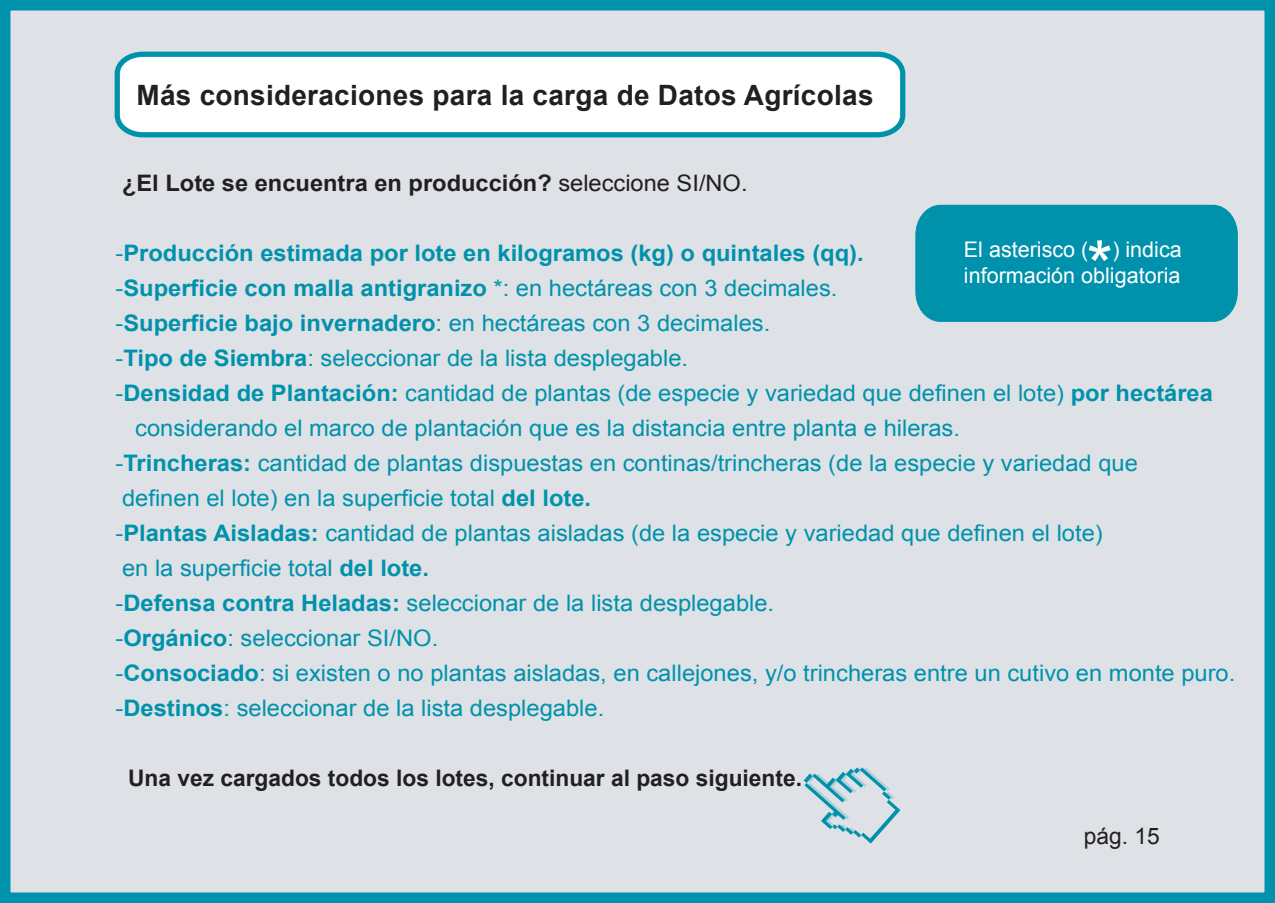
<style>
.page{position:relative;width:1275px;height:903px;background:#dee1e5}
.page>*{position:absolute;margin:0;border:0;box-sizing:border-box;transform-origin:0 0}
.t1{font:67.9px "Arial";color:#fff}
.t2{font:700 28px "Arial";letter-spacing:.01em;color:#231f20}
.t3{font:22.75px "Arial";color:#0092ac;scale:1.04 1}
.t4{font:700 22.75px "Arial";color:#0092ac;scale:1.04 1}
.t5{font:700 22.75px "Arial";color:#231f20}
.t6{font:700 22.75px "Arial";color:#231f20;scale:1.04 1}
.t7{font:22.75px "Arial";color:#231f20}
.t8{font:21.53px/25.9px "Arial";color:#fff}
.s1{font-weight:400}
.s2{font-weight:700}
</style>
<div class="page">
<svg style="left:804px;top:767px;width:96px;height:76px;background:#b8d3db"></svg>
<svg style="left:112px;top:49px;width:796px;height:91px"></svg>
<svg style="left:905px;top:194px;width:343px;height:138px;background:#2fa2b8"></svg>
<p class="t2" style="left:136px;top:76px;width:738px">Más consideraciones para la carga de Datos Agrícolas</p>
<p class="t6" style="left:122px;top:168px;width:603px">¿El Lote se encuentra en producción? <span class="s1">seleccione SI/NO.</span></p>
<h1 class="t1" style="left:1086px;top:221px;width:28px">*</h1>
<p class="t8" style="left:964px;top:236px;width:219px">El asterisco ( ) indica información obligatoria</p>
<p class="t4" style="left:115px;top:238px;width:721px"><span class="s1">-</span>Producción estimada por lote en kilogramos (kg) o quintales (qq).</p>
<p class="t4" style="left:115px;top:273px;width:696px"><span class="s1">-</span>Superficie con malla antigranizo <span class="s1">*: en hectáreas con 3 decimales.</span></p>
<p class="t3" style="left:115px;top:308px;width:631px">-<span class="s2">Superficie bajo invernadero</span>: en hectáreas con 3 decimales.</p>
<p class="t3" style="left:115px;top:343px;width:552px">-<span class="s2">Tipo de Siembra</span>: seleccionar de la lista desplegable.</p>
<p class="t3" style="left:115px;top:378px;width:1057px">-<span class="s2">Densidad de Plantación:</span> cantidad de plantas (de especie y variedad que definen el lote) <span class="s2">por hectárea</span></p>
<p class="t3" style="left:135px;top:413px;width:795px">considerando el marco de plantación que es la distancia entre planta e hileras.</p>
<p class="t3" style="left:115px;top:448px;width:985px">-<span class="s2">Trincheras:</span> cantidad de plantas dispuestas en continas/trincheras (de la especie y variedad que</p>
<p class="t3" style="left:122px;top:483px;width:452px">definen el lote) en la superficie total <span class="s2">del lote.</span></p>
<p class="t3" style="left:115px;top:518px;width:951px">-<span class="s2">Plantas Aisladas:</span> cantidad de plantas aisladas (de la especie y variedad que definen el lote)</p>
<p class="t3" style="left:122px;top:553px;width:297px">en la superficie total <span class="s2">del lote.</span></p>
<p class="t3" style="left:115px;top:588px;width:635px">-<span class="s2">Defensa contra Heladas:</span> seleccionar de la lista desplegable.</p>
<p class="t3" style="left:115px;top:623px;width:312px">-<span class="s2">Orgánico</span>: seleccionar SI/NO.</p>
<p class="t3" style="left:115px;top:658px;width:1078px">-<span class="s2">Consociado</span>: si existen o no plantas aisladas, en callejones, y/o trincheras entre un cutivo en monte puro.</p>
<p class="t3" style="left:115px;top:693px;width:471px">-<span class="s2">Destinos</span>: seleccionar de la lista desplegable.</p>
<p class="t5" style="left:128px;top:763px;width:675px">Una vez cargados todos los lotes, continuar al paso siguiente.</p>
<p class="t7" style="left:1084px;top:821px;width:77px">pág. 15</p>
</div>
